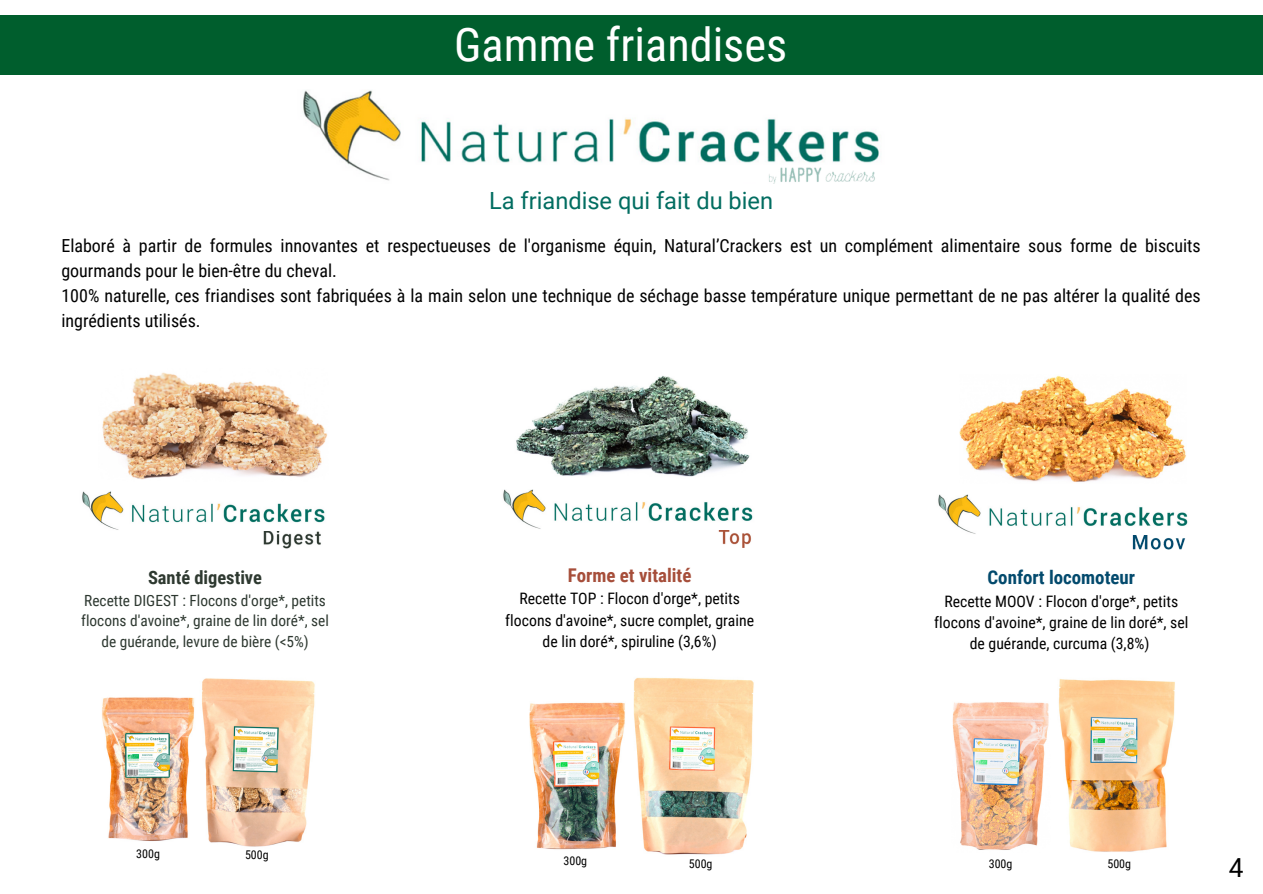
<style>
.page{position:relative;width:1263px;height:894px;background:#fff}
.page>*{position:absolute;margin:0;border:0;box-sizing:border-box;transform-origin:0 0}
.t1{font:46.35px "Roboto Condensed";color:#fff}
.t2{font:26.25px "Roboto";color:#000}
.t3{font:23.7px "Roboto";color:#026d61}
.t4{font:700 18.9px "Roboto Condensed";color:#034a6d}
.t5{font:700 18.9px "Roboto Condensed";color:#a64e3a}
.t6{font:700 18.45px "Roboto Condensed";color:#2e3930}
.t7{font:18px/24.8px "Roboto Condensed";color:#000}
.t8{font:15.75px/21.3px "Roboto Condensed";color:#000;text-align:center}
.t9{font:15.3px/20.7px "Roboto Condensed";color:#2d3830;text-align:center}
.t10{font:12px "Roboto Condensed";color:#000}
</style>
<div class="page">
<img style="left:202px;top:678px;width:113px;height:169px">
<img style="left:1132px;top:535px;width:54px;height:15px">
<img style="left:1058px;top:679px;width:117px;height:173px">
<div style="left:0;top:16px;width:1263px;height:58px;background:#005e2d"></div>
<img style="left:718px;top:530px;width:33px;height:18px">
<img style="left:633px;top:677px;width:121px;height:178px">
<img style="left:303px;top:90px;width:576px;height:94px">
<img style="left:102px;top:372px;width:226px;height:108px">
<img style="left:516px;top:376px;width:234px;height:101px">
<img style="left:959px;top:375px;width:227px;height:107px">
<img style="left:263px;top:531px;width:58px;height:18px">
<img style="left:82px;top:491px;width:243px;height:39px">
<img style="left:503px;top:489px;width:250px;height:40px">
<img style="left:938px;top:494px;width:250px;height:40px">
<img style="left:102px;top:697px;width:93px;height:144px">
<img style="left:952px;top:702px;width:97px;height:148px">
<img style="left:529px;top:702px;width:96px;height:148px">
<img style="left:765px;top:163px;width:113px;height:20px">
<h1 class="t1" style="left:454px;top:18px;width:334px">Gamme friandises</h1>
<h3 class="t3" style="left:489px;top:186px;width:285px">La friandise qui fait du bien</h3>
<p class="t7" style="left:61px;top:234px;width:1141px">Elaboré à partir de formules innovantes et respectueuses de l'organisme équin, Natural’Crackers est un complément alimentaire sous forme de biscuits gourmands pour le bien-être du cheval.<br>100% naturelle, ces friandises sont fabriquées à la main selon une technique de séchage basse température unique permettant de ne pas altérer la qualité des ingrédients utilisés.</p>
<p class="t6" style="left:148px;top:566px;width:116px">Santé digestive</p>
<p class="t9" style="left:81px;top:590px;width:249px">Recette DIGEST : Flocons d'orge*, petits flocons d'avoine*, graine de lin doré*, sel de guérande, levure de bière (&lt;5%)</p>
<p class="t10" style="left:136px;top:846px;width:25px">300g</p>
<p class="t10" style="left:245px;top:847px;width:25px">500g</p>
<p class="t5" style="left:568px;top:564px;width:125px">Forme et vitalité</p>
<p class="t8" style="left:505px;top:588px;width:250px">Recette TOP : Flocon d'orge*, petits flocons d'avoine*, sucre complet, graine de lin doré*, spiruline (3,6%)</p>
<p class="t4" style="left:987px;top:566px;width:149px">Confort locomoteur</p>
<p class="t8" style="left:934px;top:590px;width:256px">Recette MOOV : Flocon d'orge*, petits flocons d'avoine*, graine de lin doré*, sel de guérande, curcuma (3,8%)</p>
<p class="t10" style="left:563px;top:853px;width:25px">300g</p>
<p class="t10" style="left:689px;top:856px;width:25px">500g</p>
<p class="t10" style="left:989px;top:856px;width:25px">300g</p>
<p class="t10" style="left:1107px;top:856px;width:25px">500g</p>
<h2 class="t2" style="left:1229px;top:852px;width:16px">4</h2>
</div>
